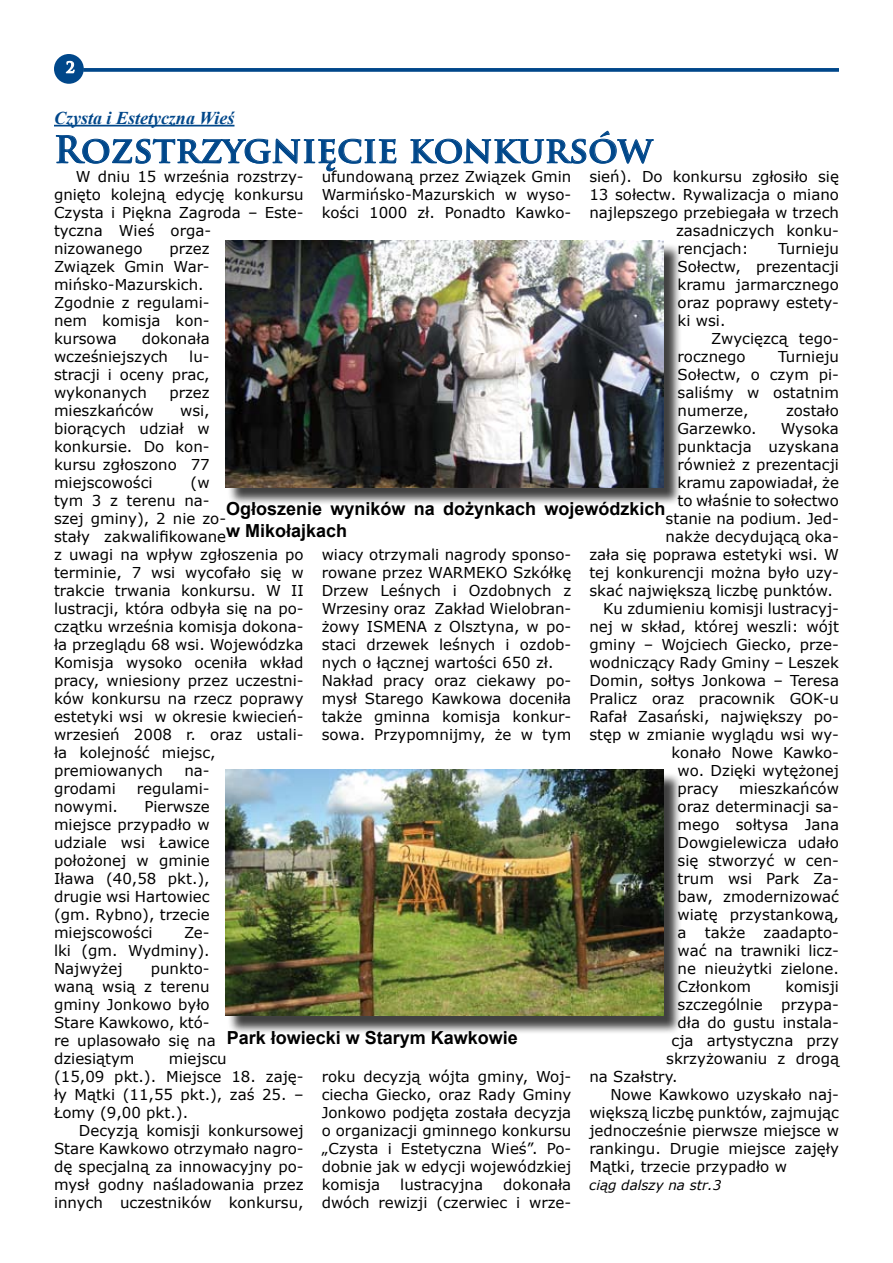
<style>
.page{position:relative;width:893px;height:1263px;background:#fff}
.page>*{position:absolute;margin:0;border:0;box-sizing:border-box;transform-origin:0 0}
.t1{font:700 36px "Trajan Pro";color:#00478a}
.t2{font:700 18px/21.6px "Arial";color:#000}
.t3{font:italic 700 18px "Times New Roman";color:#00478a}
.t4{font:15px/18px "Verdana";color:#000;text-align:justify}
.t5{font:700 15px "Trajan Pro";color:#fff}
.t6{font:italic 13.5px "Verdana";color:#000}
</style>
<div class="page">
<hr style="left:54px;top:125px;width:180px;height:1px;background:#00478a">
<svg style="left:56px;top:135px;width:341px;height:37px"></svg>
<svg style="left:410px;top:131px;width:244px;height:33px"></svg>
<div style="left:56px;top:56px;width:26px;height:26px;background:#00478a;border-radius:50%"></div>
<svg style="left:66px;top:61px;width:9px;height:13px"></svg>
<div style="left:54px;top:54px;width:30px;height:30px;border:4px solid #00478a;border-radius:50%"></div>
<svg style="left:83px;top:68px;width:756px;height:4px;background:#0f5291"></svg>
<div style="left:228px;top:243px;width:454px;height:263px;background:#000;opacity:.75"></div>
<img style="left:225px;top:241px;width:438px;height:246px">
<div style="left:228px;top:772px;width:454px;height:262px;background:#000;opacity:.75"></div>
<img style="left:225px;top:770px;width:438px;height:246px">
<p class="t5" style="left:66px;top:58px;width:10px">2</p>
<p class="t3" style="left:54px;top:105px;width:182px">Czysta i Estetyczna Wieś</p>
<h1 class="t1" style="left:54px;top:127px;width:600px">Rozstrzygnięcie konkursów</h1>
<p class="t4" style="left:54px;top:167px;width:251px;text-align:left;text-indent:22px">W dniu 15 września rozstrzy&shy;gnięto kolejną edycję konkursu<br>Czysta i Piękna Zagroda – Este&shy;tyczna Wieś orga-<br>nizowanego</p>
<p class="t4" style="left:589px;top:167px;width:251px">sień). Do konkursu zgłosiło się</p>
<p class="t4" style="left:589px;top:185px;width:251px">13 sołectw. Rywalizacja o miano</p>
<p class="t4" style="left:589px;top:203px;width:251px">najlepszego przebiegała w trzech</p>
<p class="t4" style="left:676px;top:221px;width:164px">zasadniczych konku-</p>
<p class="t4" style="left:678px;top:239px;width:72px">rencjach:</p>
<p class="t4" style="left:322px;top:167px;width:251px">ufundowaną przez Związek Gmin Warmińsko-Mazurskich w wyso&shy;kości 1000 zł. Ponadto Kawko-</p>
<p class="t4" style="left:678px;top:239px;width:163px;text-indent:101px">Turnieju Sołectw, prezentacji kramu jarmarcznego oraz poprawy estety&shy;ki wsi.</p>
<p class="t4" style="left:678px;top:329px;width:163px;text-indent:34px">Zwycięzcą tego&shy;rocznego</p>
<p class="t4" style="left:54px;top:239px;width:157px;text-align:left;text-indent:115px">przez<br>Związek Gmin War&shy;mińsko-Mazurskich.<br>Zgodnie z regulami&shy;nem komisja kon&shy;kursowa</p>
<p class="t4" style="left:54px;top:329px;width:157px;text-indent:88px">dokonała wcześniejszych</p>
<p class="t4" style="left:54px;top:347px;width:157px;text-indent:135px">lu&shy;stracji i oceny prac, wykonanych</p>
<p class="t4" style="left:678px;top:347px;width:163px;text-indent:101px">Turnieju Sołectw, o czym pi&shy;saliśmy w ostatnim numerze,</p>
<p class="t4" style="left:169px;top:383px;width:42px">przez</p>
<p class="t4" style="left:54px;top:401px;width:101px">mieszkańców</p>
<p class="t4" style="left:786px;top:401px;width:55px">zostało</p>
<p class="t4" style="left:54px;top:401px;width:157px;text-indent:126px">wsi, biorących udział w konkursie. Do kon&shy;kursu zgłoszono 77 miejscowości</p>
<p class="t4" style="left:678px;top:419px;width:81px">Garzewko.</p>
<p class="t4" style="left:781px;top:419px;width:60px">Wysoka</p>
<p class="t4" style="left:678px;top:437px;width:163px">punktacja uzyskana</p>
<p class="t4" style="left:678px;top:455px;width:163px">również z prezentacji</p>
<p class="t4" style="left:678px;top:473px;width:163px">kramu zapowiadał, że</p>
<p class="t4" style="left:678px;top:491px;width:163px">to właśnie to sołectwo</p>
<p class="t4" style="left:666px;top:509px;width:175px">stanie na podium. Jed-</p>
<p class="t4" style="left:666px;top:527px;width:175px">nakże decydującą oka-</p>
<p class="t4" style="left:589px;top:545px;width:251px">zała się poprawa estetyki wsi. W</p>
<p class="t4" style="left:589px;top:563px;width:251px">tej konkurencji można było uzy-</p>
<p class="t4" style="left:589px;top:581px;width:245px">skać największą liczbę punktów.</p>
<p class="t4" style="left:603px;top:599px;width:237px">Ku zdumieniu komisji lustracyj-</p>
<p class="t4" style="left:589px;top:617px;width:251px">nej w skład, której weszli: wójt</p>
<p class="t4" style="left:589px;top:635px;width:251px">gminy – Wojciech Giecko, prze-</p>
<p class="t4" style="left:589px;top:653px;width:251px">wodniczący Rady Gminy – Leszek</p>
<p class="t4" style="left:589px;top:671px;width:251px">Domin, sołtys Jonkowa – Teresa</p>
<p class="t4" style="left:589px;top:689px;width:251px">Pralicz oraz pracownik GOK-u</p>
<p class="t4" style="left:589px;top:707px;width:251px">Rafał Zasański, największy po-</p>
<p class="t4" style="left:589px;top:725px;width:251px">stęp w zmianie wyglądu wsi wy-</p>
<p class="t4" style="left:672px;top:743px;width:169px">konało Nowe Kawko-</p>
<p class="t4" style="left:678px;top:761px;width:163px">wo. Dzięki wytężonej</p>
<p class="t4" style="left:678px;top:779px;width:43px">pracy</p>
<p class="t4" style="left:54px;top:473px;width:251px;text-align:left;text-indent:137px">(w<br>tym 3 z terenu na-<br>szej gminy), 2 nie zo-<br>stały zakwalifikowane<br>z uwagi na wpływ zgłoszenia po terminie, 7 wsi wycofało się w trakcie trwania konkursu. W II lustracji, która odbyła się na po&shy;czątku września komisja dokona&shy;ła przeglądu 68 wsi. Wojewódzka<br>Komisja wysoko oceniła wkład pracy, wniesiony przez uczestni&shy;ków konkursu na rzecz poprawy estetyki wsi w okresie kwiecień&shy;wrzesień 2008 r. oraz ustali&shy;ła kolejność miejsc, premiowanych</p>
<p class="t2" style="left:226px;top:499px;width:441px">Ogłoszenie wyników na dożynkach wojewódzkich w Mikołajkach</p>
<p class="t4" style="left:322px;top:545px;width:251px;text-align:left">wiacy otrzymali nagrody sponso&shy;rowane przez WARMEKO Szkółkę<br>Drzew Leśnych i Ozdobnych z<br>Wrzesiny oraz Zakład Wielobran&shy;żowy ISMENA z Olsztyna, w po&shy;staci drzewek leśnych i ozdob&shy;nych o łącznej wartości 650 zł.<br>Nakład pracy oraz ciekawy po&shy;mysł Starego Kawkowa doceniła także gminna komisja konkur&shy;sowa. Przypomnijmy, że w tym</p>
<p class="t4" style="left:184px;top:761px;width:27px">na-</p>
<p class="t4" style="left:678px;top:779px;width:163px;text-indent:62px">mieszkańców oraz determinacji sa&shy;mego sołtysa Jana Dowgielewicza udało się stworzyć w cen&shy;trum wsi Park Za&shy;baw, zmodernizować wiatę przystankową, a także zaadapto&shy;wać na trawniki licz&shy;ne nieużytki zielone.<br>Członkom</p>
<p class="t4" style="left:54px;top:779px;width:63px">grodami</p>
<p class="t4" style="left:137px;top:779px;width:74px">regulami-</p>
<p class="t4" style="left:54px;top:797px;width:65px">nowymi.</p>
<p class="t4" style="left:54px;top:797px;width:157px;text-indent:90px">Pierwsze miejsce przypadło w udziale wsi Ławice położonej w gminie Iława (40,58 pkt.), drugie wsi Hartowiec (gm. Rybno), trzecie miejscowości</p>
<p class="t4" style="left:54px;top:923px;width:157px;text-indent:130px">Ze&shy;lki (gm. Wydminy).<br>Najwyżej</p>
<p class="t4" style="left:54px;top:959px;width:163px;text-align:left;text-indent:97px">punkto&shy;waną wsią z terenu gminy Jonkowo było<br>Stare Kawkowo, któ&shy;re uplasowało się na dziesiątym</p>
<p class="t4" style="left:785px;top:977px;width:55px">komisji</p>
<p class="t4" style="left:678px;top:995px;width:163px">szczególnie przypa-</p>
<p class="t4" style="left:678px;top:1013px;width:163px">dła do gustu instala-</p>
<p class="t4" style="left:672px;top:1031px;width:169px">cja artystyczna przy</p>
<p class="t4" style="left:666px;top:1049px;width:174px">skrzyżowaniu z drogą</p>
<p class="t4" style="left:589px;top:1067px;width:90px">na Szałstry.</p>
<p class="t4" style="left:610px;top:1085px;width:230px">Nowe Kawkowo uzyskało naj-</p>
<p class="t4" style="left:589px;top:1103px;width:251px">większą liczbę punktów, zajmując</p>
<p class="t4" style="left:589px;top:1121px;width:251px">jednocześnie pierwsze miejsce w</p>
<p class="t4" style="left:589px;top:1139px;width:251px">rankingu. Drugie miejsce zajęły</p>
<p class="t4" style="left:589px;top:1157px;width:199px">Mątki, trzecie przypadło w</p>
<p class="t6" style="left:589px;top:1176px;width:134px">ciąg dalszy na str.3</p>
<p class="t2" style="left:227px;top:1027px;width:293px">Park łowiecki w Starym Kawkowie</p>
<p class="t4" style="left:54px;top:1049px;width:251px;text-align:left;text-indent:115px">miejscu<br>(15,09 pkt.). Miejsce 18. zaję&shy;ły Mątki (11,55 pkt.), zaś 25. –<br>Łomy (9,00 pkt.).</p>
<p class="t4" style="left:54px;top:1121px;width:251px;text-indent:25px">Decyzją komisji konkursowej Stare Kawkowo otrzymało nagro&shy;dę specjalną za innowacyjny po&shy;mysł godny naśladowania przez innych uczestników konkursu,</p>
<p class="t4" style="left:322px;top:1067px;width:251px">roku decyzją wójta gminy, Woj&shy;ciecha Giecko, oraz Rady Gminy Jonkowo podjęta została decyzja o organizacji gminnego konkursu „Czysta i Estetyczna Wieś”. Po&shy;dobnie jak w edycji wojewódzkiej komisja</p>
<p class="t4" style="left:322px;top:1175px;width:251px;text-align:right">dokonała<br>dwóch rewizji (czerwiec i wrze-</p>
<p class="t4" style="left:400px;top:1175px;width:84px">lustracyjna</p>
</div>
